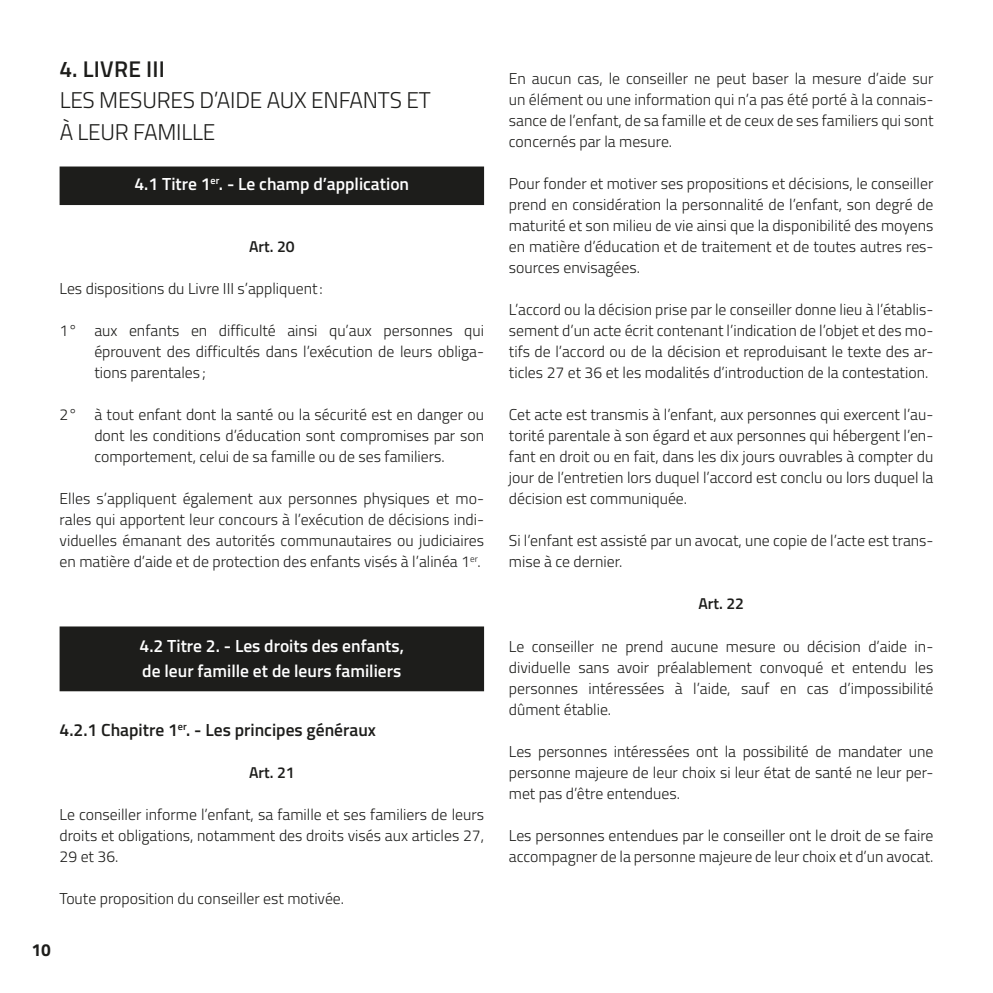
<style>
.page{position:relative;width:993px;height:993px;background:#fff}
.page>*{position:absolute;margin:0;border:0;box-sizing:border-box;transform-origin:0 0}
.Style_de_paragraphe{font:300 22.75px/31.5px "Titillium";letter-spacing:-.01em;color:#1d1d1b}
.Style_de_paragraphe-2{font:600 22.75px "Titillium";letter-spacing:.01em;color:#1d1d1b}
.filet_en_2lignes{font:600 17.5px/25.2px "Titillium";color:#fff}
.Style_de_paragraphe-3{font:600 17.5px "Titillium";color:#1d1d1b}
.filet{font:600 17.5px "Titillium";color:#fff}
.t1{font:17.5px "Titillium Bold Upright";color:#1d1d1b}
.Style_de_paragraphe-4{font:300 15.75px/21px "Titillium";color:#1d1d1b;text-align:justify}
.Style_de_paragraphe-5{font:600 15.75px "Titillium";color:#1d1d1b}
</style>
<div class="page">
<div style="left:60px;top:166px;width:424px;height:39px;background:#1d1d1b"></div>
<div style="left:60px;top:626px;width:424px;height:65px;background:#1d1d1b"></div>
<p class="Style_de_paragraphe-2" style="left:60px;top:52px;width:107px">4. LIVRE III</p>
<p class="Style_de_paragraphe" style="left:60px;top:83px;width:372px">LES MESURES D’AIDE AUX ENFANTS ET<br>À LEUR FAMILLE</p>
<p class="filet" style="left:134px;top:171px;width:276px">4.1 Titre 1<sup>er</sup>. - Le champ d’application</p>
<p class="Style_de_paragraphe-5" style="left:249px;top:235px;width:47px">Art. 20</p>
<p class="Style_de_paragraphe-4" style="left:60px;top:277px;width:264px">Les dispositions du Livre III s’appliquent:</p>
<p class="Style_de_paragraphe-4" style="left:94px;top:319px;width:391px;text-indent:-35px">1° aux enfants en difficulté ainsi qu’aux personnes qui éprouvent des difficultés dans l’exécution de leurs obliga&shy;tions parentales ;</p>
<p class="Style_de_paragraphe-4" style="left:94px;top:403px;width:391px;text-indent:-35px">2° à tout enfant dont la santé ou la sécurité est en danger ou dont les conditions d’éducation sont compromises par son comportement, celui de sa famille ou de ses familiers.</p>
<p class="Style_de_paragraphe-4" style="left:60px;top:487px;width:426px">Elles s’appliquent également aux personnes physiques et mo&shy;rales qui apportent leur concours à l’exécution de décisions indi&shy;viduelles émanant des autorités communautaires ou judiciaires en matière d’aide et de protection des enfants visés à l’alinéa 1<sup>er</sup>.</p>
<p class="filet_en_2lignes" style="left:139px;top:631px;width:266px">4.2 Titre 2. - Les droits des enfants, de leur famille et de leurs familiers</p>
<p class="Style_de_paragraphe-3" style="left:60px;top:716px;width:318px">4.2.1 Chapitre 1<sup>er</sup>. - Les principes généraux</p>
<p class="Style_de_paragraphe-5" style="left:249px;top:760px;width:47px">Art. 21</p>
<p class="Style_de_paragraphe-4" style="left:60px;top:802px;width:426px">Le conseiller informe l’enfant, sa famille et ses familiers de leurs droits et obligations, notamment des droits visés aux articles 27, 29 et 36.</p>
<p class="Style_de_paragraphe-4" style="left:60px;top:886px;width:286px">Toute proposition du conseiller est motivée.</p>
<p class="t1" style="left:31px;top:935px;width:21px">10</p>
<p class="Style_de_paragraphe-4" style="left:508px;top:67px;width:426px">En aucun cas, le conseiller ne peut baser la mesure d’aide sur un élément ou une information qui n’a pas été porté à la connais&shy;sance de l’enfant, de sa famille et de ceux de ses familiers qui sont concernés par la mesure.</p>
<p class="Style_de_paragraphe-4" style="left:508px;top:172px;width:426px">Pour fonder et motiver ses propositions et décisions, le conseiller prend en considération la personnalité de l’enfant, son degré de maturité et son milieu de vie ainsi que la disponibilité des moyens en matière d’éducation et de traitement et de toutes autres res&shy;sources envisagées.</p>
<p class="Style_de_paragraphe-4" style="left:508px;top:298px;width:426px">L’accord ou la décision prise par le conseiller donne lieu à l’établis&shy;sement d’un acte écrit contenant l’indication de l’objet et des mo&shy;tifs de l’accord ou de la décision et reproduisant le texte des ar&shy;ticles 27 et 36 et les modalités d’introduction de la contestation.</p>
<p class="Style_de_paragraphe-4" style="left:508px;top:403px;width:426px">Cet acte est transmis à l’enfant, aux personnes qui exercent l’au&shy;torité parentale à son égard et aux personnes qui hébergent l’en&shy;fant en droit ou en fait, dans les dix jours ouvrables à compter du jour de l’entretien lors duquel l’accord est conclu ou lors duquel la décision est communiquée.</p>
<p class="Style_de_paragraphe-4" style="left:508px;top:529px;width:426px">Si l’enfant est assisté par un avocat, une copie de l’acte est trans&shy;mise à ce dernier.</p>
<p class="Style_de_paragraphe-5" style="left:698px;top:592px;width:47px">Art. 22</p>
<p class="Style_de_paragraphe-4" style="left:508px;top:634px;width:426px">Le conseiller ne prend aucune mesure ou décision d’aide in&shy;dividuelle sans avoir préalablement convoqué et entendu les personnes intéressées à l’aide, sauf en cas d’impossibilité dûment établie.</p>
<p class="Style_de_paragraphe-4" style="left:508px;top:739px;width:426px">Les personnes intéressées ont la possibilité de mandater une personne majeure de leur choix si leur état de santé ne leur per&shy;met pas d’être entendues.</p>
<p class="Style_de_paragraphe-4" style="left:508px;top:823px;width:426px">Les personnes entendues par le conseiller ont le droit de se faire accompagner de la personne majeure de leur choix et d’un avocat.</p>
</div>
